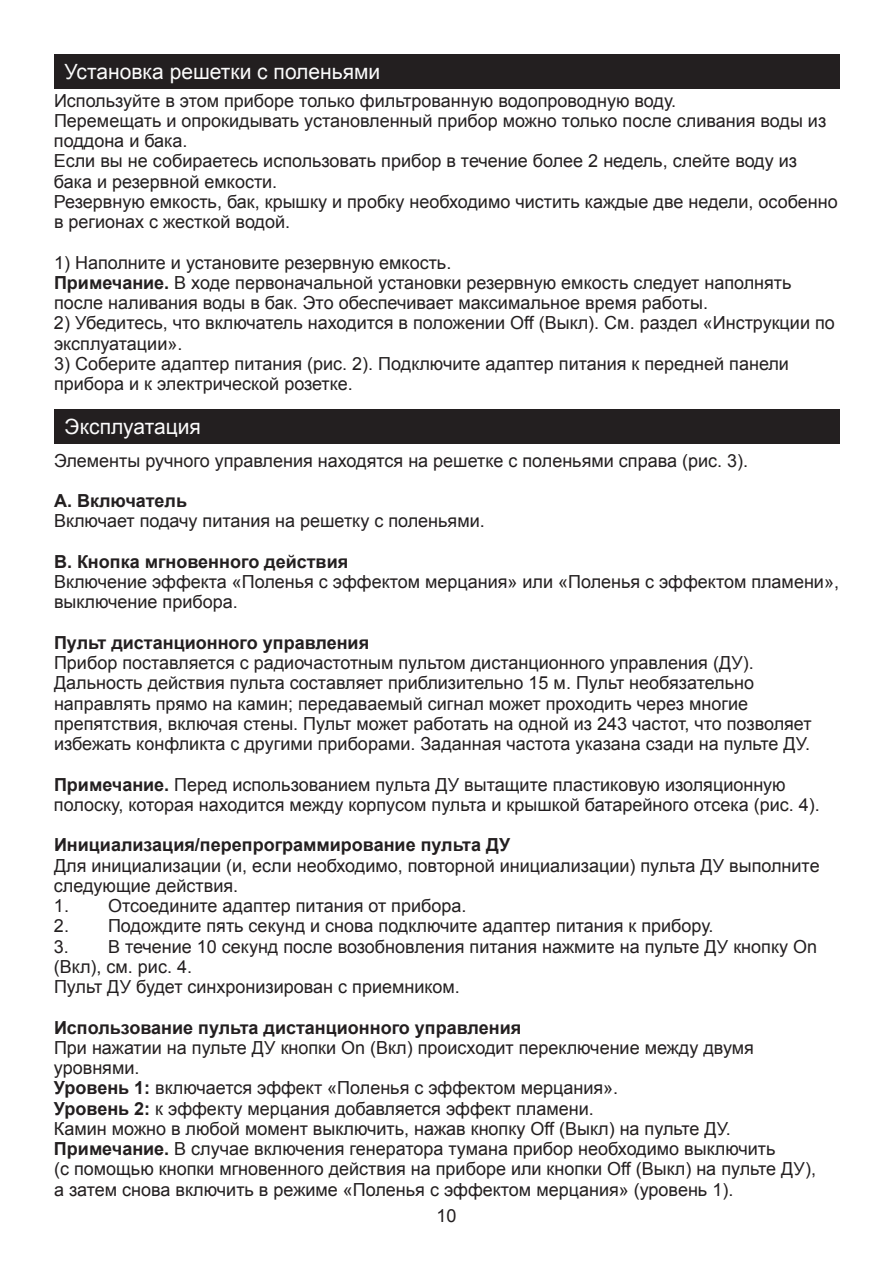
<style>
.page{position:relative;width:893px;height:1263px;background:#fff}
.page>*{position:absolute;margin:0;border:0;box-sizing:border-box;transform-origin:0 0}
.t1{font:21px "Arial";color:#fcfcfc}
.t2{font:18px/20.2px "Arial";color:#231f20}
.t3{font:700 18px "Arial";color:#231f20}
.s1{font-weight:700}
</style>
<div class="page">
<div style="left:54px;top:54px;width:785px;height:34px;background:#231f20"></div>
<div style="left:54px;top:410px;width:785px;height:34px;background:#231f20"></div>
<p class="t1" style="left:65px;top:60px;width:317px">Установка решетки с поленьями</p>
<p class="t2" style="left:54px;top:90px;width:785px">Используйте в этом приборе только фильтрованную водопроводную воду.<br>Перемещать и опрокидывать установленный прибор можно только после сливания воды из поддона и бака.<br>Если вы не собираетесь использовать прибор в течение более 2 недель, слейте воду из бака и резервной емкости.<br>Резервную емкость, бак, крышку и пробку необходимо чистить каждые две недели, особенно в регионах с жесткой водой.</p>
<p class="t2" style="left:54px;top:252px;width:739px">1) Наполните и установите резервную емкость.<br><span class="s1">Примечание.</span> В ходе первоначальной установки резервную емкость следует наполнять после наливания воды в бак. Это обеспечивает максимальное время работы.</p>
<p class="t2" style="left:54px;top:313px;width:782px">2) Убедитесь, что включатель находится в положении Off (Выкл). См. раздел «Инструкции по эксплуатации».</p>
<p class="t2" style="left:54px;top:354px;width:736px">3) Соберите адаптер питания (рис. 2). Подключите адаптер питания к передней панели прибора и к электрической розетке.</p>
<p class="t1" style="left:65px;top:415px;width:138px">Эксплуатация</p>
<p class="t2" style="left:54px;top:450px;width:696px">Элементы ручного управления находятся на решетке с поленьями справа (рис. 3).</p>
<p class="t3" style="left:54px;top:491px;width:135px">А. Включатель</p>
<p class="t2" style="left:54px;top:511px;width:432px">Включает подачу питания на решетку с поленьями.</p>
<p class="t3" style="left:54px;top:551px;width:296px">В. Кнопка мгновенного действия</p>
<p class="t2" style="left:54px;top:572px;width:786px">Включение эффекта «Поленья с эффектом мерцания» или «Поленья с эффектом пламени», выключение прибора.</p>
<p class="t3" style="left:54px;top:632px;width:317px">Пульт дистанционного управления</p>
<p class="t2" style="left:54px;top:653px;width:759px">Прибор поставляется с радиочастотным пультом дистанционного управления (ДУ).<br>Дальность действия пульта составляет приблизительно 15 м. Пульт необязательно направлять прямо на камин; передаваемый сигнал может проходить через многие препятствия, включая стены. Пульт может работать на одной из 243 частот, что позволяет избежать конфликта с другими приборами. Заданная частота указана сзади на пульте ДУ.</p>
<p class="t2" style="left:54px;top:774px;width:767px"><span class="s1">Примечание.</span> Перед использованием пульта ДУ вытащите пластиковую изоляционную полоску, которая находится между корпусом пульта и крышкой батарейного отсека (рис. 4).</p>
<p class="t3" style="left:54px;top:835px;width:458px">Инициализация/перепрограммирование пульта ДУ</p>
<p class="t2" style="left:54px;top:855px;width:767px">Для инициализации (и, если необходимо, повторной инициализации) пульта ДУ выполните следующие действия.</p>
<p class="t2" style="left:54px;top:896px;width:414px">1. Отсоедините адаптер питания от прибора.</p>
<p class="t2" style="left:54px;top:916px;width:661px">2. Подождите пять секунд и снова подключите адаптер питания к прибору.</p>
<p class="t2" style="left:54px;top:936px;width:764px">3. В течение 10 секунд после возобновления питания нажмите на пульте ДУ кнопку On (Вкл), см. рис. 4.<br>Пульт ДУ будет синхронизирован с приемником.</p>
<p class="t3" style="left:54px;top:1017px;width:469px">Использование пульта дистанционного управления</p>
<p class="t2" style="left:54px;top:1037px;width:763px">При нажатии на пульте ДУ кнопки On (Вкл) происходит переключение между двумя уровнями.<br><span class="s1">Уровень 1:</span> включается эффект «Поленья с эффектом мерцания».<br><span class="s1">Уровень 2:</span> к эффекту мерцания добавляется эффект пламени.<br>Камин можно в любой момент выключить, нажав кнопку Off (Выкл) на пульте ДУ.<br><span class="s1">Примечание.</span> В случае включения генератора тумана прибор необходимо выключить<br>(с помощью кнопки мгновенного действия на приборе или кнопки Off (Выкл) на пульте ДУ), а затем снова включить в режиме «Поленья с эффектом мерцания» (уровень 1).</p>
<p class="t2" style="left:436px;top:1206px;width:22px">10</p>
</div>
